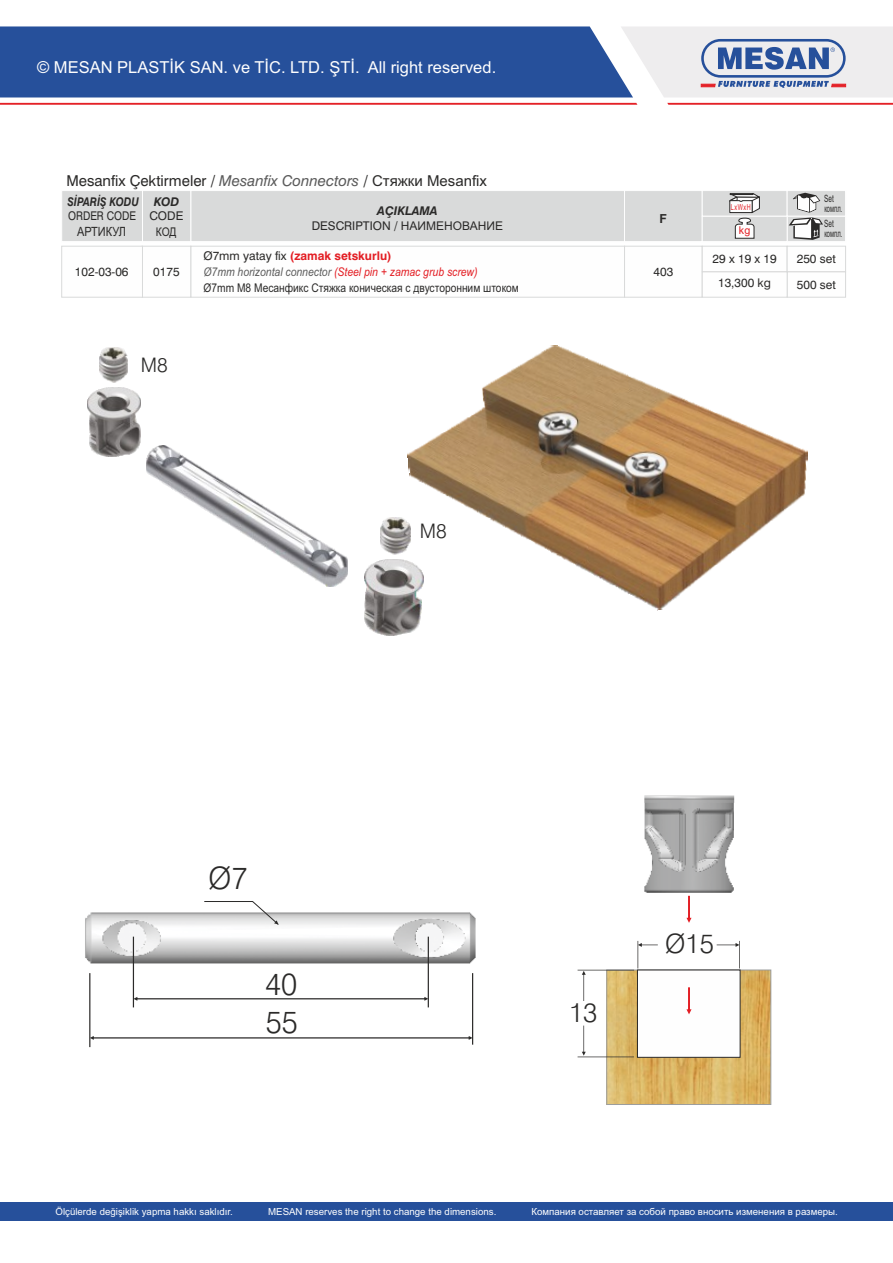
<style>
.page{position:relative;width:893px;height:1263px;background:#fff}
.page>*{position:absolute;margin:0;border:0;box-sizing:border-box;transform-origin:0 0}
.t1{font:300 31.05px/38.2px "Swiss 721 BT";color:#2b2a29}
.t2{font:300 26.7px "Swiss 721 BT";color:#2b2a29}
.t3{font:300 19.95px "Swiss 721 BT";color:#2b2a29}
.t4{font:16.5px "Arial";color:#fefefe}
.t5{font:15px "Swiss 721 BT";color:#2b2a29}
.t6{font:12.75px "Arial";color:#2b2a29;scale:.86 1}
.t7{font:700 12.45px "Arial";color:#2b2a29}
.t8{font:12px/14.4px "Swiss 721 BT";color:#2b2a29;text-align:center}
.t9{font:12px "Arial";color:#2b2a29;scale:.85 1}
.t10{font:italic 12px "Arial";color:#e31e24;scale:.87 1}
.t11{font:700 12px "Swiss 721 BT";color:#e31e24}
.t12{font:italic 700 12px "Swiss 721 BT";color:#2b2a29;scale:.86 1}
.t13{font:12px "Swiss 721 BT";color:#2b2a29;scale:.86 1}
.t14{font:italic 700 12px "Swiss 721 BT";color:#2b2a29}
.t15{font:12px "Arial";color:#2b2a29;scale:.86 1}
.t16{font:10.8px "Arial";color:#e31e24}
.t17{font:10.05px/9.3px "Arial";color:#2b2a29;scale:.64 1}
.t18{font:9.75px "Arial";color:#fefefe}
.t19{font:8.25px "Arial";letter-spacing:.105em;color:#e31e24;scale:.66 1}
.s1{font-style:italic;color:#5b5b5b}
.s2{font-family:"Arial"}
.s3{font-weight:700;font-style:italic}
.s4{font-weight:400;color:#2b2a29}
.s5{color:#5b5b5b}
</style>
<div class="page">
<svg style="left:0;top:103px;width:637px;height:2px"></svg>
<svg style="left:667px;top:103px;width:226px;height:2px"></svg>
<svg style="left:0;top:26px;width:893px;height:71px;background:#5d7bb2"></svg>
<div style="left:0;top:1202px;width:893px;height:18px;background:#26509b"></div>
<img style="left:407px;top:345px;width:401px;height:266px">
<img style="left:365px;top:559px;width:58px;height:77px">
<img style="left:381px;top:517px;width:29px;height:38px">
<img style="left:147px;top:445px;width:200px;height:141px">
<img style="left:88px;top:387px;width:53px;height:69px">
<img style="left:100px;top:348px;width:27px;height:35px">
<img style="left:609px;top:972px;width:160px;height:131px">
<div style="left:607px;top:970px;width:164px;height:135px;border:1px solid #9d9e9e"></div>
<svg style="left:686px;top:896px;width:5px;height:27px"></svg>
<hr style="left:578px;top:969px;width:56px;height:2px;background:#2b2a29">
<hr style="left:578px;top:1056px;width:56px;height:2px;background:#2b2a29">
<svg style="left:582px;top:1025px;width:4px;height:31px"></svg>
<svg style="left:582px;top:971px;width:4px;height:30px"></svg>
<svg style="left:637px;top:941px;width:103px;height:117px"></svg>
<img style="left:644px;top:795px;width:91px;height:98px">
<img style="left:85px;top:912px;width:391px;height:84px">
<svg style="left:204px;top:901px;width:75px;height:24px"></svg>
<hr style="left:133px;top:937px;width:1px;height:70px;background:#2b2a29">
<hr style="left:472px;top:973px;width:1px;height:72px;background:#2b2a29">
<svg style="left:134px;top:997px;width:294px;height:4px"></svg>
<hr style="left:89px;top:973px;width:2px;height:74px;background:#2b2a29">
<svg style="left:90px;top:1036px;width:382px;height:4px"></svg>
<hr style="left:428px;top:937px;width:1px;height:70px;background:#2b2a29">
<svg style="left:61px;top:191px;width:785px;height:107px"></svg>
<h3 class="t4" style="left:37px;top:61px;width:461px">© MESAN PLASTİK SAN. ve TİC. LTD. ŞTİ. All right reserved.</h3>
<h3 class="t5" style="left:66px;top:175px;width:422px">Mesanfix Çektirmeler / <span class="s1">Mesanfix Connectors</span> / <span class="s2">Стяжки Mesanfix</span></h3>
<p class="t8" style="left:312px;top:205px;width:193px"><span class="s3">AÇIKLAMA<br></span>DESCRIPTION / <span class="s2">НАИМЕНОВАНИЕ</span></p>
<p class="t12" style="left:67px;top:197px;width:85px">SİPARİŞ KODU</p>
<p class="t19" style="left:731px;top:204px;width:32px">LxWxH</p>
<p class="t13" style="left:68px;top:211px;width:80px">ORDER CODE</p>
<h3 class="t6" style="left:77px;top:227px;width:59px">АРТИКУЛ</h3>
<p class="t14" style="left:154px;top:197px;width:27px">KOD</p>
<p class="t8" style="left:149px;top:210px;width:35px">CODE</p>
<p class="t15" style="left:156px;top:228px;width:26px">КОД</p>
<p class="t7" style="left:659px;top:214px;width:9px">F</p>
<p class="t16" style="left:739px;top:226px;width:13px">kg</p>
<p class="t17" style="left:824px;top:195px;width:30px">Set компл.</p>
<p class="t17" style="left:824px;top:220px;width:30px">Set компл.</p>
<p class="t8" style="left:75px;top:265px;width:55px">102-03-06</p>
<p class="t11" style="left:203px;top:251px;width:190px"><span class="s4">Ø7mm yatay fix</span> (zamak setskurlu)</p>
<p class="t10" style="left:204px;top:267px;width:316px"><span class="s5">Ø7mm horizontal connector</span> (Steel pin + zamac grub screw)</p>
<p class="t8" style="left:153px;top:265px;width:28px">0175</p>
<p class="t8" style="left:654px;top:265px;width:21px">403</p>
<p class="t9" style="left:204px;top:283px;width:373px">Ø7mm М8 Месанфикс Стяжка коническая с двусторонним штоком</p>
<h3 class="t3" style="left:141px;top:357px;width:28px">M8</h3>
<p class="t8" style="left:713px;top:248px;width:66px;line-height:24.5px">29 x 19 x 19<br>13,300 kg</p>
<p class="t8" style="left:797px;top:253px;width:40px">250 set</p>
<p class="t8" style="left:797px;top:278px;width:40px">500 set</p>
<h3 class="t3" style="left:420px;top:523px;width:28px">M8</h3>
<h1 class="t1" style="left:209px;top:862px;width:40px">Ø7</h1>
<h1 class="t1" style="left:265px;top:967px;width:34px">40<br>55</h1>
<h2 class="t2" style="left:569px;top:1001px;width:30px">13</h2>
<h2 class="t2" style="left:665px;top:933px;width:50px">Ø15</h2>
<p class="t18" style="left:55px;top:1208px;width:179px">Ölçülerde değişiklik yapma hakkı saklıdır.</p>
<p class="t18" style="left:268px;top:1208px;width:230px">MESAN reserves the right to change the dimensions.</p>
<p class="t18" style="left:531px;top:1208px;width:308px">Компания оставляет за собой право вносить изменения в размеры.</p>
</div>
